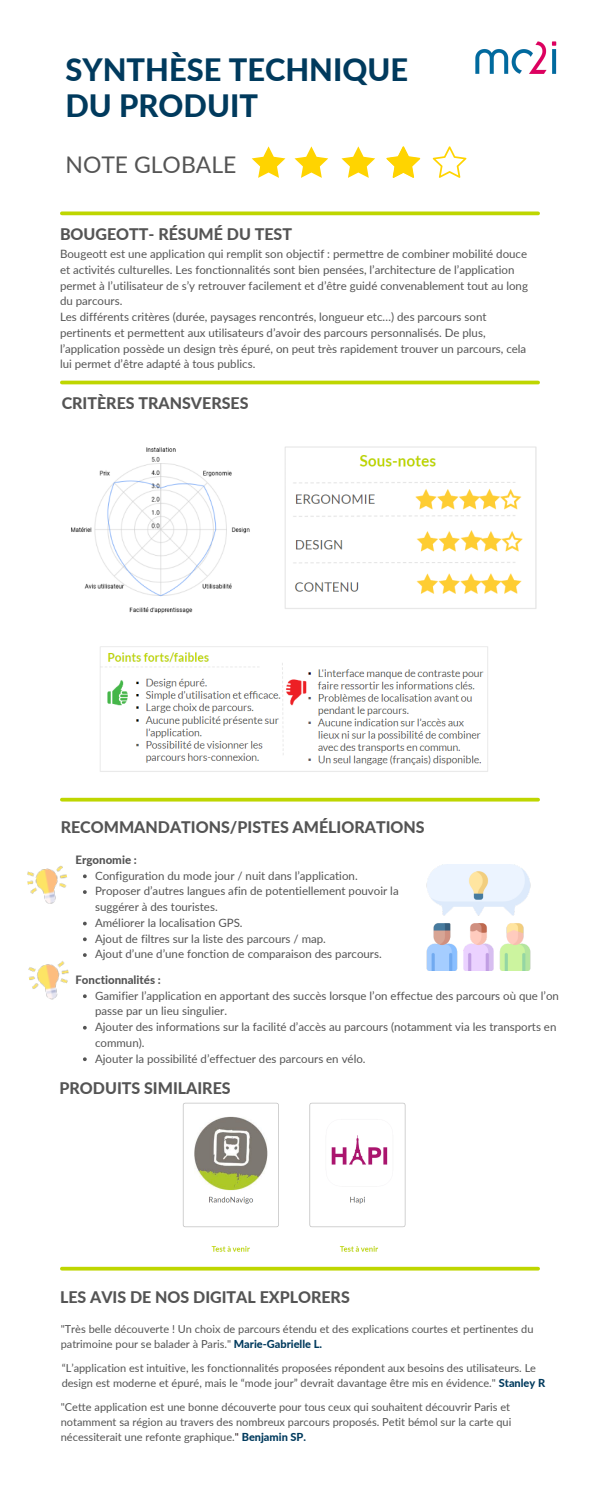
<style>
.page{position:relative;width:600px;height:1500px;background:#fff}
.page>*{position:absolute;margin:0;border:0;box-sizing:border-box;transform-origin:0 0}
.t1{font:800 30.8px/36px "Lato";color:#003a5d}
.t2{font:23px "Lato";color:#545454}
.t3{font:800 16px "Lato";color:#545454}
.t4{font:11.5px/15.8px "Lato";color:#545454}
.t5{font:800 11.5px "Lato";color:#545454}
.t6{font:11px/15px "Lato";color:#545454}
.s1{font-weight:800;color:#003a5d}
.s2{color:#281516}
</style>
<div class="page">
<hr style="left:62px;top:381px;width:476px;height:3px;background:#bed600">
<hr style="left:62px;top:212px;width:476px;height:3px;background:#bed600">
<svg style="left:252px;top:146px;width:33px;height:32px"></svg>
<svg style="left:295px;top:146px;width:33px;height:32px"></svg>
<svg style="left:341px;top:146px;width:34px;height:32px"></svg>
<svg style="left:433px;top:146px;width:33px;height:32px"></svg>
<svg style="left:62px;top:798px;width:476px;height:4px;background:#c5da1c"></svg>
<svg style="left:62px;top:1267px;width:476px;height:4px;background:#c5da1b"></svg>
<img style="left:27px;top:865px;width:40px;height:39px">
<img style="left:475px;top:41px;width:82px;height:33px">
<svg style="left:386px;top:146px;width:34px;height:32px"></svg>
<img style="left:28px;top:961px;width:41px;height:39px">
<svg style="left:83px;top:994px;width:4px;height:4px"></svg>
<svg style="left:83px;top:1026px;width:4px;height:4px"></svg>
<svg style="left:83px;top:1057px;width:4px;height:4px"></svg>
<svg style="left:83px;top:874px;width:4px;height:4px"></svg>
<svg style="left:83px;top:890px;width:4px;height:4px"></svg>
<svg style="left:83px;top:922px;width:4px;height:3px"></svg>
<svg style="left:83px;top:937px;width:4px;height:4px"></svg>
<svg style="left:83px;top:953px;width:4px;height:4px"></svg>
<img style="left:426px;top:864px;width:105px;height:106px">
<img style="left:71px;top:447px;width:179px;height:167px">
<img style="left:285px;top:446px;width:252px;height:163px">
<img style="left:183px;top:1102px;width:223px;height:150px">
<img style="left:100px;top:646px;width:388px;height:126px">
<h1 class="t1" style="left:65px;top:51px;width:344px">SYNTHÈSE TECHNIQUE<br>DU PRODUIT</h1>
<h2 class="t2" style="left:65px;top:151px;width:172px">NOTE GLOBALE</h2>
<h3 class="t3" style="left:60px;top:224px;width:234px">BOUGEOTT- RÉSUMÉ DU TEST</h3>
<p class="t4" style="left:60px;top:246px;width:470px">Bougeott est une application qui remplit son objectif : permettre de combiner mobilité douce et activités culturelles. Les fonctionnalités sont bien pensées, l’architecture de l’application permet à l’utilisateur de s’y retrouver facilement et d’être guidé convenablement tout au long du parcours.<br>Les différents critères (durée, paysages rencontrés, longueur etc…) des parcours sont pertinents et permettent aux utilisateurs d’avoir des parcours personnalisés. De plus, l’application possède un design très épuré, on peut très rapidement trouver un parcours, cela lui permet d’être adapté à tous publics.</p>
<h3 class="t3" style="left:62px;top:393px;width:188px">CRITÈRES TRANSVERSES</h3>
<h3 class="t3" style="left:61px;top:818px;width:365px">RECOMMANDATIONS/PISTES AMÉLIORATIONS</h3>
<p class="t5" style="left:75px;top:853px;width:63px">Ergonomie :</p>
<p class="t4" style="left:95px;top:867px;width:305px">Configuration du mode jour / nuit dans l’application.<br>Proposer d’autres langues afin de potentiellement pouvoir la suggérer à des touristes.<br>Améliorer la localisation GPS.<br>Ajout de filtres sur la liste des parcours / map.<br>Ajout d’une d’une fonction de comparaison des parcours.</p>
<p class="t5" style="left:75px;top:973px;width:87px">Fonctionnalités :</p>
<p class="t4" style="left:95px;top:987px;width:465px">Gamifier l’application en apportant des succès lorsque l’on effectue des parcours où que l’on passe par un lieu singulier.<br>Ajouter des informations sur la facilité d’accès au parcours (notamment via les transports en commun).<br>Ajouter la possibilité d’effectuer des parcours en vélo.</p>
<h3 class="t3" style="left:60px;top:1078px;width:173px">PRODUITS SIMILAIRES</h3>
<h3 class="t3" style="left:60px;top:1287px;width:291px">LES AVIS DE NOS DIGITAL EXPLORERS</h3>
<p class="t6" style="left:61px;top:1321px;width:474px">"Très belle découverte ! Un choix de parcours étendu et des explications courtes et pertinentes du patrimoine pour se balader à Paris." <span class="s1">Marie-Gabrielle L.</span></p>
<p class="t6" style="left:62px;top:1360px;width:485px">“L’application est intuitive, les fonctionnalités proposées répondent aux besoins des utilisateurs. Le design est moderne et épuré, mais le “mode jour” devrait davantage être mis en évidence." <span class="s1">Stanley R</span></p>
<p class="t6" style="left:61px;top:1399px;width:452px;text-align:justify">"Cette application est une bonne découverte pour tous ceux qui souhaitent découvrir Paris et notamment sa région au travers des nombreux parcours proposés. Petit bémol sur la carte qui nécessiterait une refonte graphique.<span class="s2">"</span> <span class="s1">Benjamin SP.</span></p>
</div>
